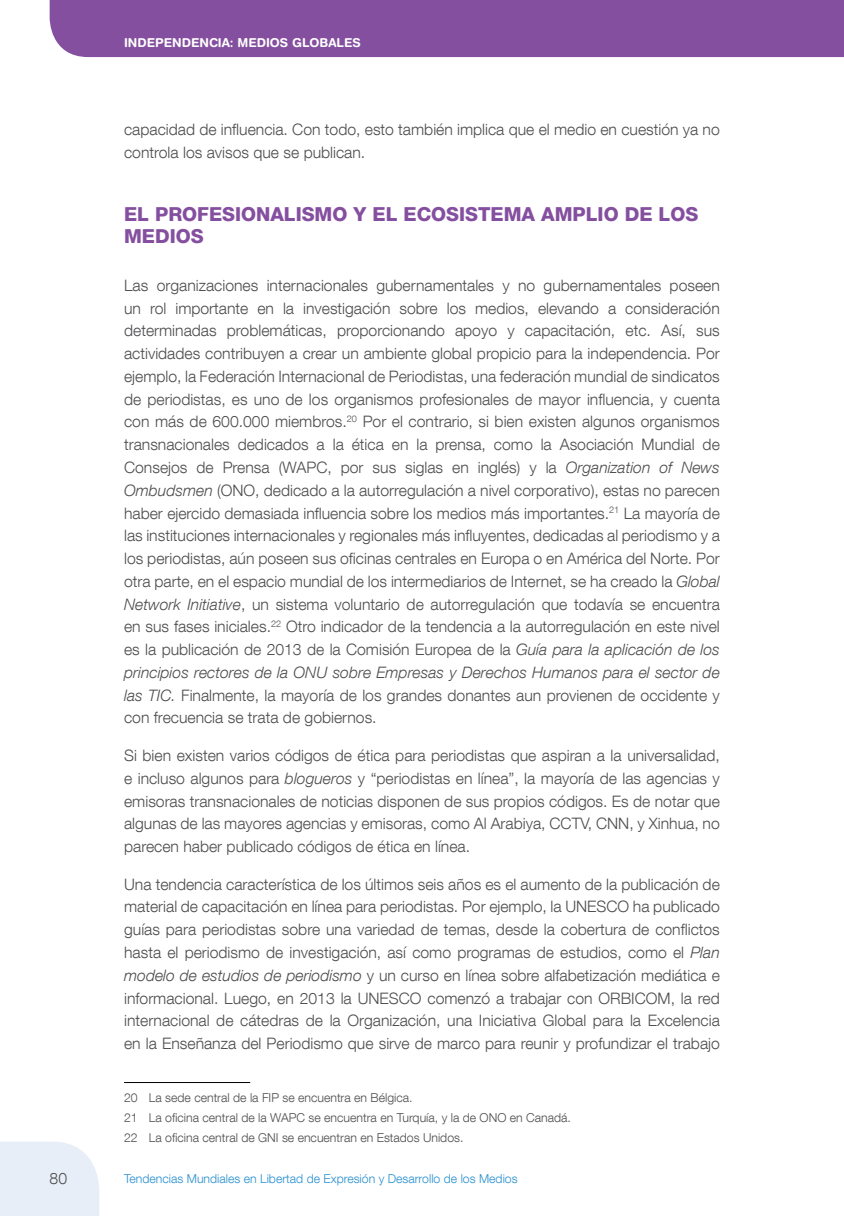
<style>
.page{position:relative;width:844px;height:1216px;background:#fff}
.page>*{position:absolute;margin:0;border:0;box-sizing:border-box;transform-origin:0 0}
.Titre_3{font:800 19.25px/22.8px "Helvetica Neue LT Com";color:#854fa0}
.texte_courant{font:300 15.75px/22.8px "Helvetica Neue LT Com";color:#4d4d4f;text-align:justify}
.notes_bas_de_page{font:300 12.25px "Helvetica Neue LT Com";color:#4d4d4f}
.t1{font:300 12.25px "Helvetica Neue LT Com";color:#2a90cf}
.t2{font:700 12.25px "Helvetica Rounded LT Std";color:#fff}
.s1{font-style:italic}
</style>
<div class="page">
<div style="left:50px;top:0;width:793px;height:57px;background:#854fa0"></div>
<svg style="left:0;top:1141px;width:99px;height:74px"></svg>
<hr style="left:124px;top:1082px;width:126px;height:1px;background:#000">
<p class="t2" style="left:124px;top:35px;width:238px">INDEPENDENCIA: MEDIOS GLOBALES</p>
<p class="texte_courant" style="left:124px;top:118px;width:597px">capacidad de influencia. Con todo, esto también implica que el medio en cuestión ya no controla los avisos que se publican.</p>
<p class="Titre_3" style="left:124px;top:202px;width:575px">EL PROFESIONALISMO Y EL ECOSISTEMA AMPLIO DE LOS<br>MEDIOS</p>
<p class="texte_courant" style="left:124px;top:273px;width:597px">Las organizaciones internacionales gubernamentales y no gubernamentales poseen un rol importante en la investigación sobre los medios, elevando a consideración determinadas problemáticas, proporcionando apoyo y capacitación, etc. Así, sus actividades contribuyen a crear un ambiente global propicio para la independencia. Por ejemplo, la Federación Internacional de Periodistas, una federación mundial de sindicatos de periodistas, es uno de los organismos profesionales de mayor influencia, y cuenta con más de 600.000 miembros.<sup>20</sup> Por el contrario, si bien existen algunos organismos transnacionales dedicados a la ética en la prensa, como la Asociación Mundial de Consejos de Prensa (WAPC, por sus siglas en inglés) y la <span class="s1">Organization of News Ombudsmen</span> (ONO, dedicado a la autorregulación a nivel corporativo), estas no parecen haber ejercido demasiada influencia sobre los medios más importantes.<sup>21</sup> La mayoría de las instituciones internacionales y regionales más influyentes, dedicadas al periodismo y a los periodistas, aún poseen sus oficinas centrales en Europa o en América del Norte. Por otra parte, en el espacio mundial de los intermediarios de Internet, se ha creado la <span class="s1">Global Network Initiative</span>, un sistema voluntario de autorregulación que todavía se encuentra en sus fases iniciales.<sup>22</sup> Otro indicador de la tendencia a la autorregulación en este nivel es la publicación de 2013 de la Comisión Europea de la <span class="s1">Guía para la aplicación de los principios rectores de la ONU sobre Empresas y Derechos Humanos para el sector de las TIC.</span> Finalmente, la mayoría de los grandes donantes aun provienen de occidente y con frecuencia se trata de gobiernos.</p>
<p class="texte_courant" style="left:124px;top:743px;width:597px">Si bien existen varios códigos de ética para periodistas que aspiran a la universalidad, e incluso algunos para <span class="s1">blogueros</span> y “periodistas en línea”, la mayoría de las agencias y emisoras transnacionales de noticias disponen de sus propios códigos. Es de notar que algunas de las mayores agencias y emisoras, como Al Arabiya, CCTV, CNN, y Xinhua, no parecen haber publicado códigos de ética en línea.</p>
<p class="texte_courant" style="left:124px;top:872px;width:597px">Una tendencia característica de los últimos seis años es el aumento de la publicación de material de capacitación en línea para periodistas. Por ejemplo, la UNESCO ha publicado guías para periodistas sobre una variedad de temas, desde la cobertura de conflictos hasta el periodismo de investigación, así como programas de estudios, como el <span class="s1">Plan modelo de estudios de periodismo</span> y un curso en línea sobre alfabetización mediática e informacional. Luego, en 2013 la UNESCO comenzó a trabajar con ORBICOM, la red internacional de cátedras de la Organización, una Iniciativa Global para la Excelencia en la Enseñanza del Periodismo que sirve de marco para reunir y profundizar el trabajo</p>
<p class="notes_bas_de_page" style="left:124px;top:1090px;width:290px">20 La sede central de la FIP se encuentra en Bélgica.</p>
<p class="notes_bas_de_page" style="left:124px;top:1109px;width:448px">21 La oficina central de la WAPC se encuentra en Turquía, y la de ONO en Canadá.</p>
<p class="notes_bas_de_page" style="left:124px;top:1129px;width:341px">22 La oficina central de GNI se encuentran en Estados Unidos.</p>
<p class="texte_courant" style="left:50px;top:1166px;width:19px">80</p>
<p class="t1" style="left:124px;top:1171px;width:395px">Tendencias Mundiales en Libertad de Expresión y Desarrollo de los Medios</p>
</div>
